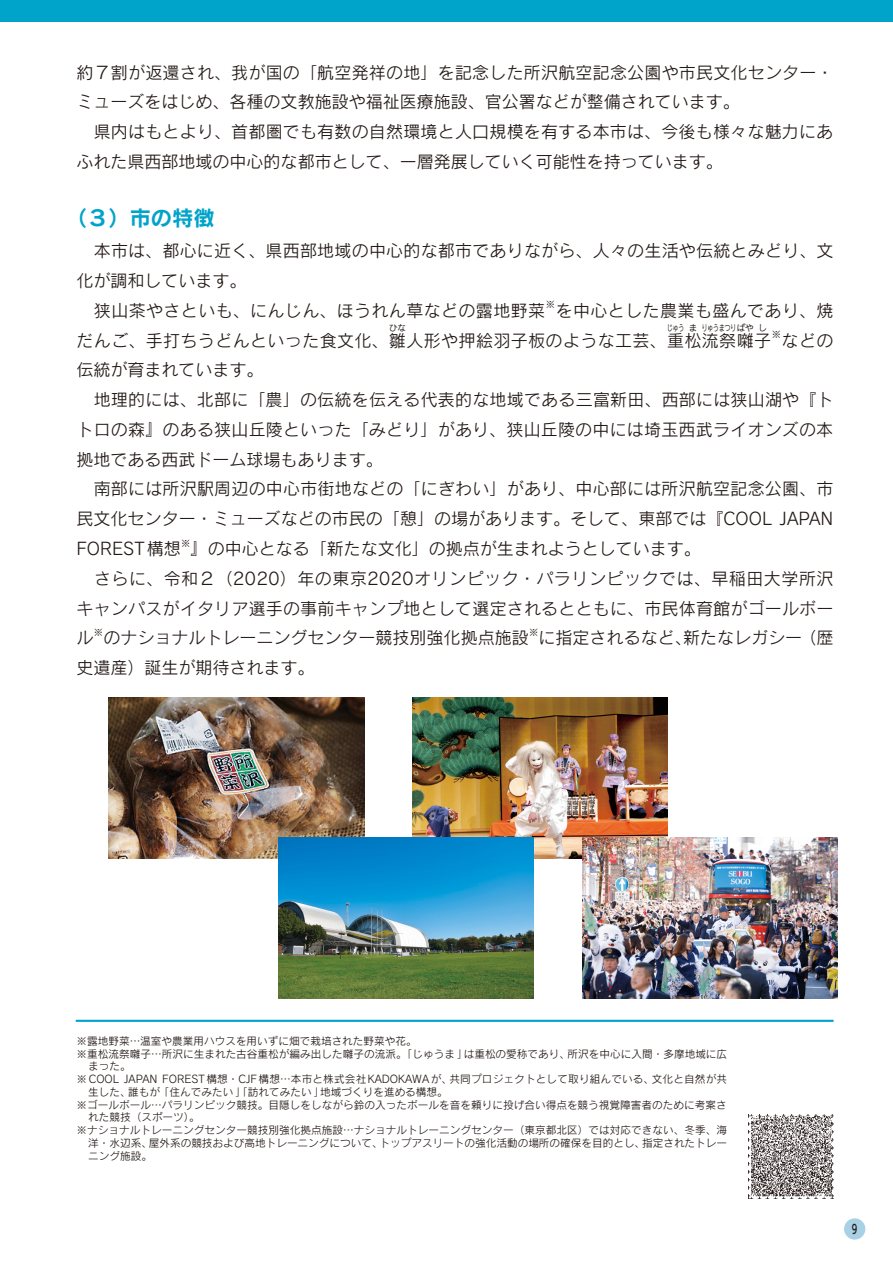
<style>
.page{position:relative;width:893px;height:1263px;background:#fff}
.page>*{position:absolute;margin:0;border:0;box-sizing:border-box;transform-origin:0 0}
.t1{font:21.3px "Rodin Pro B";color:#00a3ca}
.t2{font:16.95px/29.7px "Rodin Pro M";letter-spacing:.01em;color:#231916}
.t3{font:500 12.75px "UD Shin M Go Pr 6";color:#231916;scale:.65 1}
.t4{font:10.65px "Rodin Pro M";color:#231916}
.t5{font:9.9px "Rodin Pro M";color:#231916}
.t6{font:8.55px "Rodin Pro M";color:#231916;scale:.67 1}
.t7{font:8.55px "Rodin Pro M";color:#231916}
</style>
<div class="page">
<div style="left:0;top:0;width:893px;height:21px;background:#00a3ca"></div>
<hr style="left:77px;top:1020px;width:756px;height:2px;background:#00a3ca">
<img style="left:109px;top:697px;width:255px;height:161px">
<img style="left:412px;top:697px;width:256px;height:161px">
<img style="left:279px;top:838px;width:255px;height:160px">
<img style="left:582px;top:838px;width:255px;height:160px">
<div style="left:844px;top:1218px;width:21px;height:21px;background:#a9d1e5;border-radius:50%"></div>
<img style="left:749px;top:1114px;width:84px;height:85px">
<p class="t2" style="left:77px;top:57px;width:758px">約７割が返還され、我が国の「航空発祥の地」を記念した所沢航空記念公園や市民文化センター・ミューズをはじめ、各種の文教施設や福祉医療施設、官公署などが整備されています。<br>　県内はもとより、首都圏でも有数の自然環境と人口規模を有する本市は、今後も様々な魅力にあふれた県西部地域の中心的な都市として、一層発展していく可能性を持っています。</p>
<p class="t1" style="left:66px;top:204px;width:150px">（３）市の特徴</p>
<p class="t2" style="left:77px;top:235px;width:758px">　本市は、都心に近く、県西部地域の中心的な都市でありながら、人々の生活や伝統とみどり、文化が調和しています。<br>　狭山茶やさといも、にんじん、ほうれん草などの露地野菜</p>
<p class="t5" style="left:545px;top:298px;width:11px">※</p>
<p class="t2" style="left:77px;top:295px;width:758px;text-indent:479px">を中心とした農業も盛んであり、焼だんご、手打ちうどんといった食文化、雛人形や押絵羽子板のような工芸、重松流祭囃子</p>
<p class="t7" style="left:389px;top:322px;width:19px">ひな</p>
<p class="t6" style="left:667px;top:322px;width:27px">じゅう</p>
<p class="t7" style="left:689px;top:322px;width:10px">ま</p>
<p class="t6" style="left:702px;top:322px;width:79px">りゅうまつりばや</p>
<p class="t7" style="left:758px;top:322px;width:10px">し</p>
<p class="t5" style="left:771px;top:328px;width:11px">※</p>
<p class="t2" style="left:782px;top:325px;width:53px">などの</p>
<p class="t2" style="left:77px;top:355px;width:758px">伝統が育まれています。<br>　地理的には、北部に「農」の伝統を伝える代表的な地域である三富新田、西部には狭山湖や『トトロの森』のある狭山丘陵といった「みどり」があり、狭山丘陵の中には埼玉西武ライオンズの本拠地である西武ドーム球場もあります。<br>　南部には所沢駅周辺の中心市街地などの「にぎわい」があり、中心部には所沢航空記念公園、市民文化センター・ミューズなどの市民の「憩」の場があります。そして、東部では『COOL JAPAN FOREST構想</p>
<p class="t5" style="left:181px;top:536px;width:11px">※</p>
<p class="t2" style="left:77px;top:533px;width:759px;text-indent:114px">』の中心となる「新たな文化」の拠点が生まれようとしています。<br>　さらに、令和２（2020）年の東京2020オリンピック・パラリンピックでは、早稲田大学所沢キャンパスがイタリア選手の事前キャンプ地として選定されるとともに、市民体育館がゴールボール</p>
<p class="t5" style="left:94px;top:626px;width:11px">※</p>
<p class="t2" style="left:103px;top:622px;width:427px">のナショナルトレーニングセンター競技別強化拠点施設</p>
<p class="t5" style="left:529px;top:626px;width:11px">※</p>
<p class="t2" style="left:539px;top:622px;width:296px">に指定されるなど、新たなレガシー（歴</p>
<p class="t2" style="left:77px;top:652px;width:240px">史遺産）誕生が期待されます。</p>
<p class="t4" style="left:77px;top:1034px;width:342px">※露地野菜…温室や農業用ハウスを用いずに畑で栽培された野菜や花。</p>
<p class="t4" style="left:77px;top:1047px;width:652px">※重松流祭囃子…所沢に生まれた古谷重松が編み出した囃子の流派。「じゅうま」は重松の愛称であり、所沢を中心に入間・多摩地域に広</p>
<p class="t4" style="left:88px;top:1059px;width:44px">まった。</p>
<p class="t4" style="left:77px;top:1072px;width:652px">※ COOL JAPAN FOREST構想・CJF構想…本市と株式会社 KADOKAWAが、共同プロジェクトとして取り組んでいる、文化と自然が共</p>
<p class="t4" style="left:88px;top:1085px;width:361px">生した、誰もが「住んでみたい」「訪れてみたい」地域づくりを進める構想。</p>
<p class="t4" style="left:77px;top:1098px;width:652px">※ゴールボール…パラリンピック競技。目隠しをしながら鈴の入ったボールを音を頼りに投げ合い得点を競う視覚障害者のために考案さ</p>
<p class="t4" style="left:88px;top:1110px;width:113px">れた競技（スポーツ）。</p>
<p class="t4" style="left:77px;top:1123px;width:652px">※ナショナルトレーニングセンター競技別強化拠点施設…ナショナルトレーニングセンター（東京都北区）では対応できない、冬季、海</p>
<p class="t4" style="left:88px;top:1136px;width:640px">洋・水辺系、屋外系の競技および高地トレーニングについて、トップアスリートの強化活動の場所の確保を目的とし、指定されたトレー</p>
<p class="t4" style="left:88px;top:1149px;width:65px">ニング施設。</p>
<p class="t3" style="left:852px;top:1218px;width:10px">9</p>
</div>
